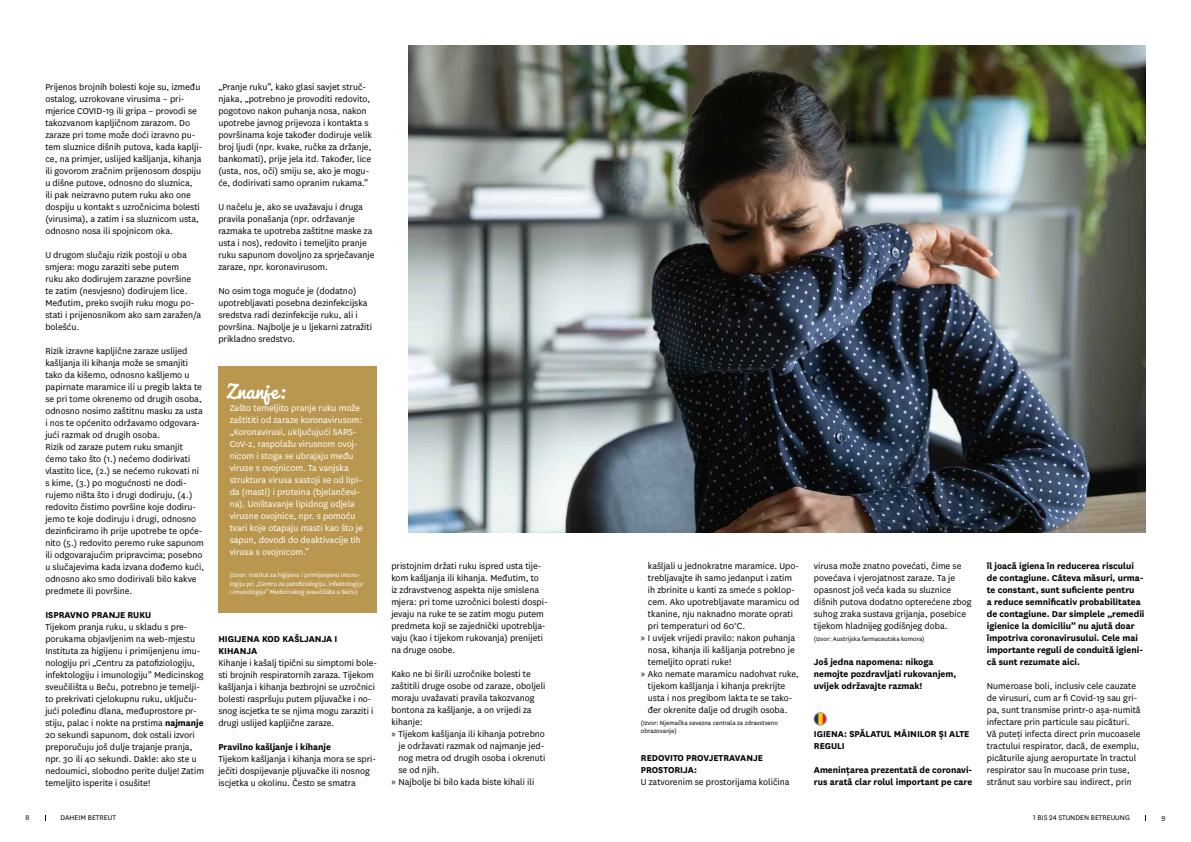
<style>
.page{position:relative;width:1191px;height:842px;background:#fff}
.page>*{position:absolute;margin:0;border:0;box-sizing:border-box;transform-origin:0 0}
.t1{font:20px "Pacifico";color:#fff}
.t2{font:10px/12px "National";color:#000}
.t3{font:700 10px/12px "National";color:#000}
.t4{font:10px/12px "National";color:#fff}
.t5{font:8px "National";color:#000}
.t6{font:7px/8.4px "National";color:#fff}
.t7{font:7px/8.4px "National";color:#000}
.s1{font-weight:700}
.s2{font-family:"Myriad Pro"}
</style>
<div class="page">
<div style="left:218px;top:366px;width:159px;height:247px;background:#ba974e"></div>
<svg style="left:814px;top:713px;width:12px;height:12px"></svg>
<div style="left:814px;top:712px;width:12px;height:13px;border:1px solid #9d9d9c;border-radius:50%"></div>
<img style="left:408px;top:45px;width:737px;height:488px">
<p class="t2" style="left:45px;top:81px;width:159px">Prijenos brojnih bolesti koje su, između ostalog, uzrokovane virusima – pri&shy;mjerice COVID-19 ili gripa – provodi se takozvanom kapljičnom zarazom. Do zaraze pri tome može doći izravno pu&shy;tem sluznice dišnih putova, kada kaplji&shy;ce, na primjer, uslijed kašljanja, kihanja ili govorom zračnim prijenosom dospiju u dišne putove, odnosno do sluznica,<br>ili pak neizravno putem ruku ako one dospiju u kontakt s uzročnicima bolesti (virusima), a zatim i sa sluznicom usta, odnosno nosa ili spojnicom oka.</p>
<p class="t2" style="left:45px;top:249px;width:157px">U drugom slučaju rizik postoji u oba smjera: mogu zaraziti sebe putem<br>ruku ako dodirujem zarazne površine te zatim (nesvjesno) dodirujem lice.<br>Međutim, preko svojih ruku mogu po&shy;stati i prijenosnikom ako sam zaražen/a bolešću.</p>
<p class="t2" style="left:45px;top:345px;width:160px">Rizik izravne kapljične zaraze uslijed kašljanja ili kihanja može se smanjiti tako da kišemo, odnosno kašljemo u papirnate maramice ili u pregib lakta te se pri tome okrenemo od drugih osoba, odnosno nosimo zaštitnu masku za usta i nos te općenito održavamo odgovara&shy;jući razmak od drugih osoba.<br>Rizik od zaraze putem ruku smanjit ćemo tako što (1.) nećemo dodirivati vlastito lice, (2.) se nećemo rukovati ni s kime, (3.) po mogućnosti ne dodi&shy;rujemo ništa što i drugi dodiruju, (4.) redovito čistimo površine koje dodiru&shy;jemo te koje dodiruju i drugi, odnosno dezinficiramo ih prije upotrebe te opće&shy;nito (5.) redovito peremo ruke sapunom ili odgovarajućim pripravcima; posebno u slučajevima kada izvana dođemo kući, odnosno ako smo dodirivali bilo kakve predmete ili površine.</p>
<p class="t3" style="left:45px;top:608px;width:107px">ISPRAVNO PRANJE RUKU</p>
<p class="t2" style="left:45px;top:621px;width:160px">Tijekom pranja ruku, u skladu s pre&shy;porukama objavljenim na web-mjestu Instituta za higijenu i primijenjenu imu&shy;nologiju pri „Centru za patofiziologiju, infektologiju i imunologiju” Medicinskog sveučilišta u Beču, potrebno je temelji&shy;to prekrivati cjelokupnu ruku, uključu&shy;jući poleđinu dlana, međuprostore pr&shy;stiju, palac i nokte na prstima <span class="s1">najmanje </span>20 sekundi sapunom, dok ostali izvori preporučuju još dulje trajanje pranja, npr. 30 ili 40 sekundi. Dakle: ako ste u nedoumici, slobodno perite dulje! Zatim temeljito isperite i osušite!</p>
<p class="t2" style="left:218px;top:81px;width:155px">„Pranje ruku”, kako glasi savjet struč&shy;njaka, „potrebno je provoditi redovito, pogotovo nakon puhanja nosa, nakon upotrebe javnog prijevoza i kontakta s površinama koje također dodiruje velik broj ljudi (npr. kvake, ručke za držanje, bankomati), prije jela itd. Također, lice (usta, nos, oči) smiju se, ako je mogu&shy;će, dodirivati samo opranim rukama.”</p>
<p class="t2" style="left:218px;top:201px;width:158px">U načelu je, ako se uvažavaju i druga pravila ponašanja (npr. održavanje razmaka te upotreba zaštitne maske za usta i nos), redovito i temeljito pranje ruku sapunom dovoljno za sprječavanje zaraze, npr. koronavirusom.</p>
<p class="t2" style="left:218px;top:285px;width:155px">No osim toga moguće je (dodatno) upotrebljavati posebna dezinfekcijska sredstva radi dezinfekcije ruku, ali i površina. Najbolje je u ljekarni zatražiti prikladno sredstvo.</p>
<h1 class="t1" style="left:227px;top:380px;width:60px">Znanje:</h1>
<p class="t4" style="left:230px;top:401px;width:135px">Zašto temeljito pranje ruku može zaštititi od zaraze koronavirusom: „Koronavirusi, uključujući SARS-<br>CoV-2, raspolažu virusnom ovoj&shy;nicom i stoga se ubrajaju među viruse s ovojnicom. Ta vanjska struktura virusa sastoji se od lipi&shy;da (masti) i proteina (bjelančevi&shy;na). Uništavanje lipidnog udjela virusne ovojnice, npr. s pomoću tvari koje otapaju masti kao što je sapun, dovodi do deaktivacije tih virusa s ovojnicom.”</p>
<p class="t6" style="left:230px;top:571px;width:135px">(Izvor: Institut za higijenu i primijenjenu imuno&shy;logiju pri „Centru za patofiziologiju, infektologiju i imunologiju” Medicinskog sveučilišta u Beču)</p>
<p class="t3" style="left:218px;top:632px;width:121px">HIGIJENA KOD KAŠLJANJA I<br>KIHANJA</p>
<p class="t2" style="left:218px;top:657px;width:160px">Kihanje i kašalj tipični su simptomi bole&shy;sti brojnih respiratornih zaraza. Tijekom kašljanja i kihanja bezbrojni se uzročnici bolesti raspršuju putem pljuvačke i no&shy;snog iscjetka te se njima mogu zaraziti i drugi uslijed kapljične zaraze.</p>
<p class="t3" style="left:218px;top:740px;width:114px">Pravilno kašljanje i kihanje</p>
<p class="t2" style="left:218px;top:753px;width:159px">Tijekom kašljanja i kihanja mora se spri&shy;ječiti dospijevanje pljuvačke ili nosnog iscjetka u okolinu. Često se smatra</p>
<p class="t2" style="left:391px;top:560px;width:158px">pristojnim držati ruku ispred usta tije&shy;kom kašljanja ili kihanja. Međutim, to<br>iz zdravstvenog aspekta nije smislena mjera: pri tome uzročnici bolesti dospi&shy;jevaju na ruke te se zatim mogu putem predmeta koji se zajednički upotreblja&shy;vaju (kao i tijekom rukovanja) prenijeti na druge osobe.</p>
<p class="t2" style="left:391px;top:668px;width:141px">Kako ne bi širili uzročnike bolesti te</p>
<p class="t2" style="left:391px;top:680px;width:156px">zaštitili druge osobe od zaraze, oboljeli</p>
<p class="t2" style="left:391px;top:692px;width:145px">moraju uvažavati pravila takozvanog</p>
<p class="t2" style="left:391px;top:704px;width:142px">bontona za kašljanje, a on vrijedi za</p>
<p class="t2" style="left:391px;top:716px;width:33px">kihanje:</p>
<p class="t2" style="left:391px;top:728px;width:155px"><span class="s2">»</span> Tijekom kašljanja ili kihanja potrebno</p>
<p class="t2" style="left:398px;top:740px;width:147px">je održavati razmak od najmanje jed-</p>
<p class="t2" style="left:398px;top:752px;width:148px">nog metra od drugih osoba i okrenuti</p>
<p class="t2" style="left:398px;top:764px;width:42px">se od njih.</p>
<p class="t2" style="left:391px;top:776px;width:144px"><span class="s2">»</span> Najbolje bi bilo kada biste kihali ili</p>
<p class="t2" style="left:648px;top:560px;width:153px">kašljali u jednokratne maramice. Upo-</p>
<p class="t2" style="left:648px;top:572px;width:146px">trebljavajte ih samo jedanput i zatim</p>
<p class="t2" style="left:648px;top:584px;width:148px">ih zbrinite u kanti za smeće s poklop-</p>
<p class="t2" style="left:648px;top:596px;width:153px">cem. Ako upotrebljavate maramicu od</p>
<p class="t2" style="left:648px;top:608px;width:146px">tkanine, nju naknadno morate oprati</p>
<p class="t2" style="left:648px;top:620px;width:99px">pri temperaturi od 60°C.</p>
<p class="t2" style="left:641px;top:632px;width:156px"><span class="s2">»</span> I uvijek vrijedi pravilo: nakon puhanja</p>
<p class="t2" style="left:648px;top:644px;width:148px">nosa, kihanja ili kašljanja potrebno je</p>
<p class="t2" style="left:648px;top:656px;width:85px">temeljito oprati ruke!</p>
<p class="t2" style="left:641px;top:668px;width:160px"><span class="s2">»</span> Ako nemate maramicu nadohvat ruke,</p>
<p class="t2" style="left:648px;top:680px;width:139px">tijekom kašljanja i kihanja prekrijte</p>
<p class="t2" style="left:648px;top:692px;width:146px">usta i nos pregibom lakta te se tako-</p>
<p class="t2" style="left:648px;top:704px;width:141px">đer okrenite dalje od drugih osoba.</p>
<p class="t7" style="left:641px;top:718px;width:139px">(Izvor: Njemačka savezna centrala za zdravstveno obrazovanje)</p>
<p class="t3" style="left:641px;top:751px;width:124px">REDOVITO PROVJETRAVANJE<br>PROSTORIJA:</p>
<p class="t2" style="left:641px;top:775px;width:150px">U zatvorenim se prostorijama količina</p>
<p class="t2" style="left:814px;top:560px;width:159px">virusa može znatno povećati, čime se povećava i vjerojatnost zaraze. Ta je opasnost još veća kada su sluznice dišnih putova dodatno opterećene zbog suhog zraka sustava grijanja, posebice tijekom hladnijeg godišnjeg doba.</p>
<p class="t7" style="left:814px;top:635px;width:112px">(Izvor: Austrijska farmaceutska komora)</p>
<p class="t3" style="left:814px;top:655px;width:144px">Još jedna napomena: nikoga nemojte pozdravljati rukovanjem, uvijek održavajte razmak!</p>
<p class="t3" style="left:814px;top:727px;width:157px">IGIENA: SPĂLATUL MÂINILOR ȘI ALTE<br>REGULI</p>
<p class="t3" style="left:814px;top:763px;width:160px">Ameninţarea prezentată de coronavi&shy;rus arată clar rolul important pe care</p>
<p class="t3" style="left:986px;top:559px;width:159px">îl joacă igiena în reducerea riscului de contagiune. Câteva măsuri, urma&shy;te constant, sunt suficiente pentru<br>a reduce semnificativ probabilitatea de contagiune. Dar simplele „remedii igienice la domiciliu” nu ajută doar împotriva coronavirusului. Cele mai importante reguli de conduită igieni&shy;că sunt rezumate aici.</p>
<p class="t2" style="left:986px;top:680px;width:155px">Numeroase boli, inclusiv cele cauzate de virusuri, cum ar fi Covid-19 sau gri&shy;pa, sunt transmise printr-o așa-numită infectare prin particule sau picături.<br>Vă puteţi infecta direct prin mucoasele tractului respirator, dacă, de exemplu, picăturile ajung aeropurtate în tractul respirator sau în mucoase prin tuse, strănut sau vorbire sau indirect, prin</p>
<p class="t5" style="left:26px;top:813px;width:5px">8</p>
<p class="t5" style="left:61px;top:813px;width:57px">DAHEIM BETREUT</p>
<p class="t5" style="left:1033px;top:813px;width:98px">1 BIS 24 STUNDEN BETREUUNG</p>
<p class="t5" style="left:1161px;top:813px;width:6px">9</p>
</div>
